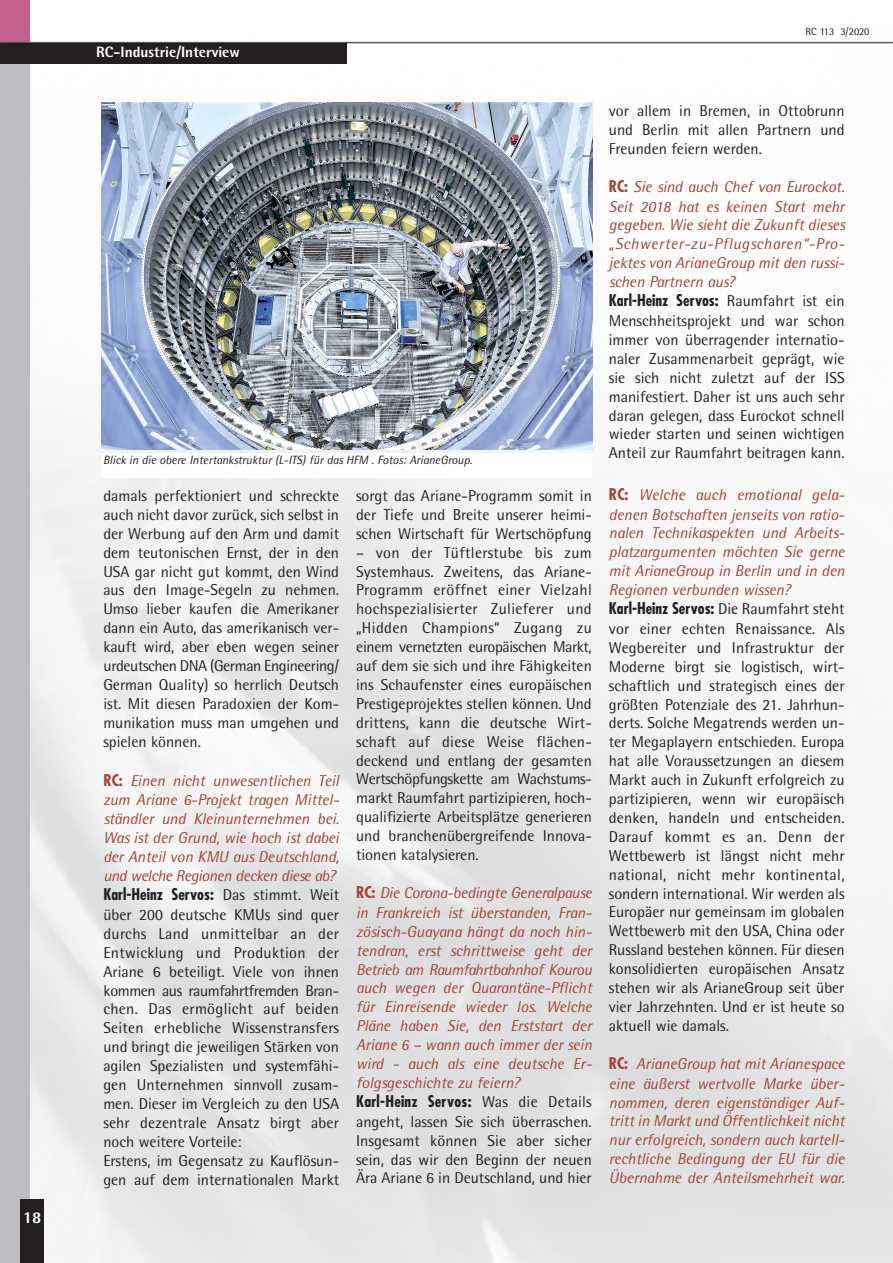
<style>
.page{position:relative;width:893px;height:1263px;background:#fff}
.page>*{position:absolute;margin:0;border:0;box-sizing:border-box;transform-origin:0 0}
.t1{font:800 16.5px "AT Rotis Semi Sans";color:#fff}
.t2{font:15.75px/18.9px "AT Rotis Semi Sans";color:#231f20;text-align:justify}
.t3{font:italic 15.75px/19px "AT Rotis Semi Sans";color:#a74232;text-align:justify}
.t4{font:700 condensed 15.75px "Futura";color:#231f20}
.t5{font:800 15px "AT Rotis Semi Sans";color:#fff}
.t6{font:italic 12px "AT Rotis Semi Sans";color:#231f20}
.t7{font:10.5px "AT Rotis Semi Sans";color:#231f20}
.s1{font-family:"Futura";font-weight:700;font-style:normal;font-stretch:condensed}
.s2{font-family:"AT Rotis Semi Sans";font-weight:400;font-stretch:normal}
</style>
<div class="page">
<img style="left:30px;top:41px;width:862px;height:1222px">
<div style="left:0;top:0;width:30px;height:1263px;background:#bbbdc0"></div>
<div style="left:0;top:0;width:30px;height:52px;background:#c4608d"></div>
<div style="left:21px;top:1199px;width:23px;height:64px;background:#231f20"></div>
<hr style="left:1px;top:42px;width:891px;height:1px;background:#58595b">
<div style="left:0;top:43px;width:347px;height:21px;background:#231f20"></div>
<img style="left:102px;top:102px;width:490px;height:348px">
<div style="left:102px;top:453px;width:490px;height:25px;background:#fff"></div>
<p class="t1" style="left:23px;top:1212px;width:20px">18</p>
<p class="t5" style="left:96px;top:47px;width:145px">RC-Industrie/Interview</p>
<p class="t7" style="left:805px;top:28px;width:66px">RC 113 3/2020</p>
<p class="t6" style="left:103px;top:455px;width:370px">Blick in die obere Intertankstruktur (L-ITS) für das HFM . Fotos: ArianeGroup.</p>
<p class="t2" style="left:103px;top:488px;width:237px">damals perfektioniert und schreckte auch nicht davor zurück, sich selbst in der Werbung auf den Arm und damit dem teutonischen Ernst, der in den USA gar nicht gut kommt, den Wind aus den Image-Segeln zu nehmen.<br>Umso lieber kaufen die Amerikaner dann ein Auto, das amerikanisch ver&shy;kauft wird, aber eben wegen seiner urdeutschen DNA (German Engine ering/ German Quality) so herrlich Deutsch ist. Mit diesen Paradoxien der Kom - munikation muss man umgehen und spielen können.</p>
<p class="t3" style="left:103px;top:773px;width:237px"><span class="s1">RC:</span> Einen nicht unwesentlichen Teil zum Ariane 6-Projekt tragen Mittel - ständler und Kleinunternehmen bei.<br>Was ist der Grund, wie hoch ist dabei der Anteil von KMU aus Deutschland, und welche Regionen decken diese ab?</p>
<p class="t4" style="left:103px;top:888px;width:237px">Karl-Heinz Servos: <span class="s2">Das stimmt. Weit</span></p>
<p class="t2" style="left:103px;top:907px;width:237px;text-align:left">über 200 deutsche KMUs sind quer durchs Land unmittelbar an der Entwicklung und Produktion der Ariane 6 beteiligt. Viele von ihnen kommen aus raumfahrtfremden Bran&shy;chen. Das ermöglicht auf beiden Seiten erhebliche Wissenstransfers und bringt die jeweiligen Stärken von agilen Spezialisten und systemfähi&shy;gen Unternehmen sinnvoll zusam&shy;men. Dieser im Vergleich zu den USA sehr dezentrale Ansatz birgt aber noch weitere Vorteile:<br>Erstens, im Gegensatz zu Kauflö sun - gen auf dem internationalen Markt</p>
<p class="t2" style="left:356px;top:488px;width:237px">sorgt das Ariane-Programm somit in der Tiefe und Breite unserer heimi&shy;schen Wirtschaft für Wertschöpfung</p>
<p class="t2" style="left:356px;top:544px;width:237px">– von der Tüftlerstube bis zum Systemhaus. Zweitens, das Ariane-Programm eröffnet einer Vielzahl hochspezialisierter Zulieferer und „Hid den Champions“ Zugang zu einem vernetzten europäischen Markt, auf dem sie sich und ihre Fähigkeiten ins Schaufenster eines europäischen Prestigeprojektes stellen können. Und drittens, kann die deutsche Wirt - schaft auf diese Weise flächen&shy;deckend und entlang der gesamten Wertschöpfungskette am Wach stums&shy;markt Raumfahrt partizipieren, hoch&shy;qualifizierte Arbeitsplätze generieren und branchenübergreifende Innova - tionen katalysieren.</p>
<p class="t3" style="left:356px;top:885px;width:237px"><span class="s1">RC:</span> Die Corona-bedingte Generalpau se in Frankreich ist überstanden, Fran - zösisch-Guayana hängt da noch hin&shy;tendran, erst schrittweise geht der Betrieb am Raumfahrtbahnhof Kourou auch wegen der Quarantäne-Pflicht für Einreisende wieder los. Welche Pläne haben Sie, den Erststart der Ariane 6 – wann auch immer der sein wird - auch als eine deutsche Er - folgsgeschichte zu feiern?</p>
<p class="t4" style="left:356px;top:1094px;width:237px">Karl-Heinz Servos: <span class="s2">Was die Details</span></p>
<p class="t2" style="left:356px;top:1114px;width:237px">angeht, lassen Sie sich überraschen.<br>Insgesamt können Sie aber sicher sein, das wir den Beginn der neuen Ära Ariane 6 in Deutschland, und hier</p>
<p class="t2" style="left:609px;top:103px;width:237px">vor allem in Bremen, in Ottobrunn und Berlin mit allen Partnern und Freunden feiern werden.</p>
<p class="t3" style="left:609px;top:179px;width:238px"><span class="s1">RC:</span> Sie sind auch Chef von Eurockot.<br>Seit 2018 hat es keinen Start mehr gegeben. Wie sieht die Zukunft dieses „Schwerter-zu-Pflugscharen“-Pro - jektes von ArianeGroup mit den russi&shy;schen Partnern aus?</p>
<p class="t4" style="left:609px;top:294px;width:237px">Karl-Heinz Servos: <span class="s2">Raumfahrt ist ein</span></p>
<p class="t2" style="left:609px;top:313px;width:237px">Menschheitsprojekt und war schon immer von überragender internatio&shy;naler Zusammenarbeit geprägt, wie sie sich nicht zuletzt auf der ISS manifestiert. Daher ist uns auch sehr daran gelegen, dass Eurockot schnell wieder starten und seinen wichtigen Anteil zur Raumfahrt beitragen kann.</p>
<p class="t3" style="left:609px;top:487px;width:237px"><span class="s1">RC:</span> Welche auch emotional gela&shy;denen Botschaften jenseits von ratio&shy;nalen Technikaspekten und Arbeits - platzargumenten möchten Sie gerne mit ArianeGroup in Berlin und in den Regionen verbunden wissen?</p>
<p class="t4" style="left:609px;top:602px;width:237px">Karl-Heinz Servos: <span class="s2">Die Raumfahrt steht</span></p>
<p class="t2" style="left:609px;top:621px;width:237px">vor einer echten Renaissance. Als Wegbereiter und Infrastruktur der Moderne birgt sie logistisch, wirt&shy;schaftlich und strategisch eines der größten Potenziale des 21. Jahr hun - derts. Solche Megatrends werden un - ter Megaplayern entschieden. Europa hat alle Voraussetzungen an diesem Markt auch in Zukunft erfolgreich zu partizipieren, wenn wir europäisch denken, handeln und entscheiden.<br>Darauf kommt es an. Denn der Wettbewerb ist längst nicht mehr national, nicht mehr kontinental, sondern international. Wir werden als Europäer nur gemeinsam im globalen Wettbewerb mit den USA, China oder Russland bestehen können. Für diesen konsolidierten europäischen Ansatz stehen wir als ArianeGroup seit über vier Jahrzehnten. Und er ist heute so aktuell wie damals.</p>
<p class="t3" style="left:609px;top:1056px;width:237px"><span class="s1">RC:</span> ArianeGroup hat mit Arianespace eine äußerst wertvolle Marke über&shy;nommen, deren eigenständiger Auf - tritt in Markt und Öffentlichkeit nicht nur erfolgreich, sondern auch kartell&shy;rechtliche Bedingung der EU für die Übernahme der Anteilsmehrheit war.</p>
</div>
